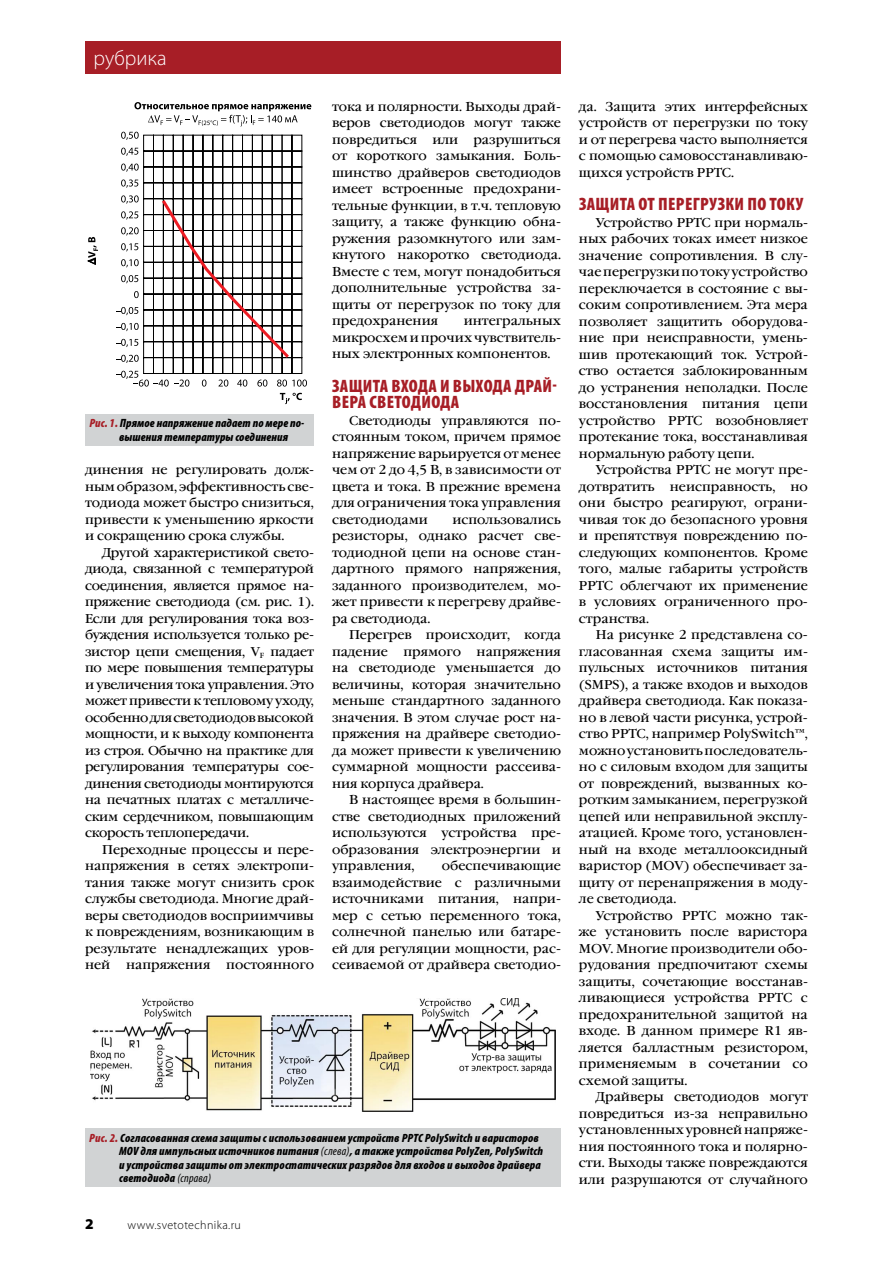
<style>
.page{position:relative;width:893px;height:1263px;background:#fff}
.page>*{position:absolute;margin:0;border:0;box-sizing:border-box;transform-origin:0 0}
.t1{font:300 21px "Myriad Pro";color:#fff}
.t2{font:900 condensed 18px/16.5px "Myriad Pro";letter-spacing:.02em;color:#a71e26}
.t3{font:900 15px "Myriad Pro";color:#000}
.t4{font:12.75px/16.5px "Garamond C";color:#000;text-align:justify}
.t5{font:italic 900 condensed 12px/13.5px "Myriad Pro";letter-spacing:.015em;color:#000}
.t6{font:300 12px "Myriad Pro";letter-spacing:.03em;color:#000}
.s1{color:#a71e26}
.s2{font-weight:400}
</style>
<div class="page">
<div style="left:85px;top:41px;width:476px;height:33px;background:#a71e26"></div>
<div style="left:85px;top:414px;width:229px;height:31px;background:#d1d3d4"></div>
<svg style="left:134px;top:102px;width:177px;height:24px"></svg>
<svg style="left:280px;top:393px;width:22px;height:11px"></svg>
<svg style="left:116px;top:132px;width:191px;height:255px"></svg>
<svg style="left:88px;top:237px;width:10px;height:28px"></svg>
<div style="left:85px;top:1128px;width:476px;height:58px;background:#d1d3d4"></div>
<img style="left:91px;top:999px;width:464px;height:113px">
<h1 class="t1" style="left:94px;top:46px;width:75px">рубрика</h1>
<p class="t5" style="left:119px;top:417px;width:187px;text-indent:-30px"><span class="s1">Рис. 1.</span> Прямое напряжение падает по мере по&shy;вышения температуры соединения</p>
<p class="t4" style="left:85px;top:462px;width:230px">динения не регулировать долж&shy;ным образом, эффективность све&shy;тодиода может быстро снизиться, привести к уменьшению яркости и сокращению срока службы.</p>
<p class="t4" style="left:85px;top:544px;width:230px;text-indent:17px">Другой характеристикой свето&shy;диода, связанной с температурой соединения, является прямое на&shy;пряжение светодиода (см. рис. 1).<br>Если для регулирования тока воз&shy;буждения используется только ре&shy;зистор цепи смещения, V<sub>F</sub> падает по мере повышения температуры и увеличения тока управления. Это может привести к тепловому уходу, особенно для светодиодов высокой мощности, и к выходу компонента из строя. Обычно на практике для регулирования температуры сое&shy;динения светодиоды монтируются на печатных платах с металличе&shy;ским сердечником, повышающим скорость теплопередачи.</p>
<p class="t4" style="left:85px;top:841px;width:230px;text-indent:17px">Переходные процессы и пере&shy;напряжения в сетях электропи&shy;тания также могут снизить срок службы светодиода. Многие драй&shy;веры светодиодов восприимчивы к повреждениям, возникающим в результате ненадлежащих уров&shy;ней напряжения постоянного</p>
<p class="t4" style="left:332px;top:99px;width:230px">тока и полярности. Выходы драй&shy;веров светодиодов могут также повредиться или разрушиться от короткого замыкания. Боль&shy;шинство драйверов светодиодов имеет встроенные предохрани&shy;тельные функции, в т.ч. тепловую защиту, а также функцию обна&shy;ружения разомкнутого или зам&shy;кнутого накоротко светодиода.<br>Вместе с тем, могут понадобиться дополнительные устройства за&shy;щиты от перегрузок по току для предохранения</p>
<p class="t4" style="left:332px;top:313px;width:230px;text-indent:132px">интегральных микросхем и прочих чувствитель&shy;ных электронных компонентов.</p>
<h2 class="t2" style="left:332px;top:377px;width:226px">Защита входа и выхода драй&shy;вера светодиода</h2>
<p class="t4" style="left:332px;top:412px;width:230px;text-indent:17px">Светодиоды управляются по&shy;стоянным током, причем прямое напряжение варьируется от менее чем от 2 до 4,5 В, в зависимости от цвета и тока. В прежние времена для ограничения тока управления светодиодами</p>
<p class="t4" style="left:332px;top:511px;width:230px;text-indent:120px">использовались резисторы, однако расчет све&shy;тодиодной цепи на основе стан&shy;дартного прямого напряжения, заданного производителем, мо&shy;жет привести к перегреву драйве&shy;ра светодиода.</p>
<p class="t4" style="left:332px;top:627px;width:230px;text-indent:17px">Перегрев происходит, когда падение прямого напряжения на светодиоде уменьшается до величины, которая значительно меньше стандартного заданного значения. В этом случае рост на&shy;пряжения на драйвере светодио&shy;да может привести к увеличению суммарной мощности рассеива&shy;ния корпуса драйвера.</p>
<p class="t4" style="left:332px;top:792px;width:230px;text-indent:17px">В настоящее время в большин&shy;стве светодиодных приложений используются устройства пре&shy;образования электроэнергии и управления,</p>
<p class="t4" style="left:332px;top:858px;width:230px;text-indent:110px">обеспечивающие взаимодействие с различными источниками питания, напри&shy;мер с сетью переменного тока, солнечной панелью или батаре&shy;ей для регуляции мощности, рас&shy;сеиваемой от драйвера светодио-</p>
<p class="t5" style="left:119px;top:1131px;width:425px;text-indent:-30px"><span class="s1">Рис. 2.</span> Согласованная схема защиты с использованием устройств PPTC PolySwitch и варисторов MOV для импульсных источников питания <span class="s2">(слева)</span>, а также устройства PolyZen, PolySwitch и устройства защиты от электростатических разрядов для входов и выходов драйвера светодиода <span class="s2">(справа)</span></p>
<p class="t3" style="left:85px;top:1215px;width:10px">2</p>
<p class="t6" style="left:128px;top:1218px;width:115px">www.svetotechnika.ru</p>
<p class="t4" style="left:579px;top:99px;width:230px">да. Защита этих интерфейсных устройств от перегрузки по току и от перегрева часто выполняется с помощью самовосстанавливаю&shy;щихся устройств PPTC.</p>
<h2 class="t2" style="left:579px;top:196px;width:226px">Защита от перегрузки по току</h2>
<p class="t4" style="left:579px;top:214px;width:230px;text-indent:17px">Устройство PPTC при нормаль&shy;ных рабочих токах имеет низкое значение сопротивления. В слу&shy;чае перегрузки по току устройство переключается в состояние с вы&shy;соким сопротивлением. Эта мера позволяет защитить оборудова&shy;ние при неисправности, умень&shy;шив протекающий ток. Устрой&shy;ство остается заблокированным до устранения неполадки. После восстановления питания цепи устройство PPTC возобновляет протекание тока, восстанавливая нормальную работу цепи.</p>
<p class="t4" style="left:579px;top:462px;width:230px;text-indent:17px">Устройства PPTC не могут пре&shy;дотвратить неисправность, но они быстро реагируют, ограни&shy;чивая ток до безопасного уровня и препятствуя повреждению по&shy;следующих компонентов. Кроме того, малые габариты устройств PPTC облегчают их применение в условиях ограниченного про&shy;странства.</p>
<p class="t4" style="left:579px;top:627px;width:230px;text-indent:17px">На рисунке 2 представлена со&shy;гласованная схема защиты им&shy;пульсных источников питания (SMPS), а также входов и выходов драйвера светодиода. Как показа&shy;но в левой части рисунка, устрой&shy;ство PPTC, например PolySwitch™, можно установить последователь&shy;но с силовым входом для защиты от повреждений, вызванных ко&shy;ротким замыканием, перегрузкой цепей или неправильной эксплу&shy;атацией. Кроме того, установлен&shy;ный на входе металлооксидный варистор (MOV) обеспечивает за&shy;щиту от перенапряжения в моду&shy;ле светодиода.</p>
<p class="t4" style="left:579px;top:907px;width:230px;text-indent:17px">Устройство PPTC можно так&shy;же установить после варистора MOV. Многие производители обо&shy;рудования предпочитают схемы защиты, сочетающие восстанав&shy;ливающиеся устройства PPTC с предохранительной защитой на входе. В данном примере R1 яв&shy;ляется балластным резистором, применяемым в сочетании со схемой защиты.</p>
<p class="t4" style="left:579px;top:1089px;width:230px;text-indent:17px">Драйверы светодиодов могут повредиться из-за неправильно установленных уровней напряже&shy;ния постоянного тока и полярно&shy;сти. Выходы также повреждаются или разрушаются от случайного</p>
</div>
